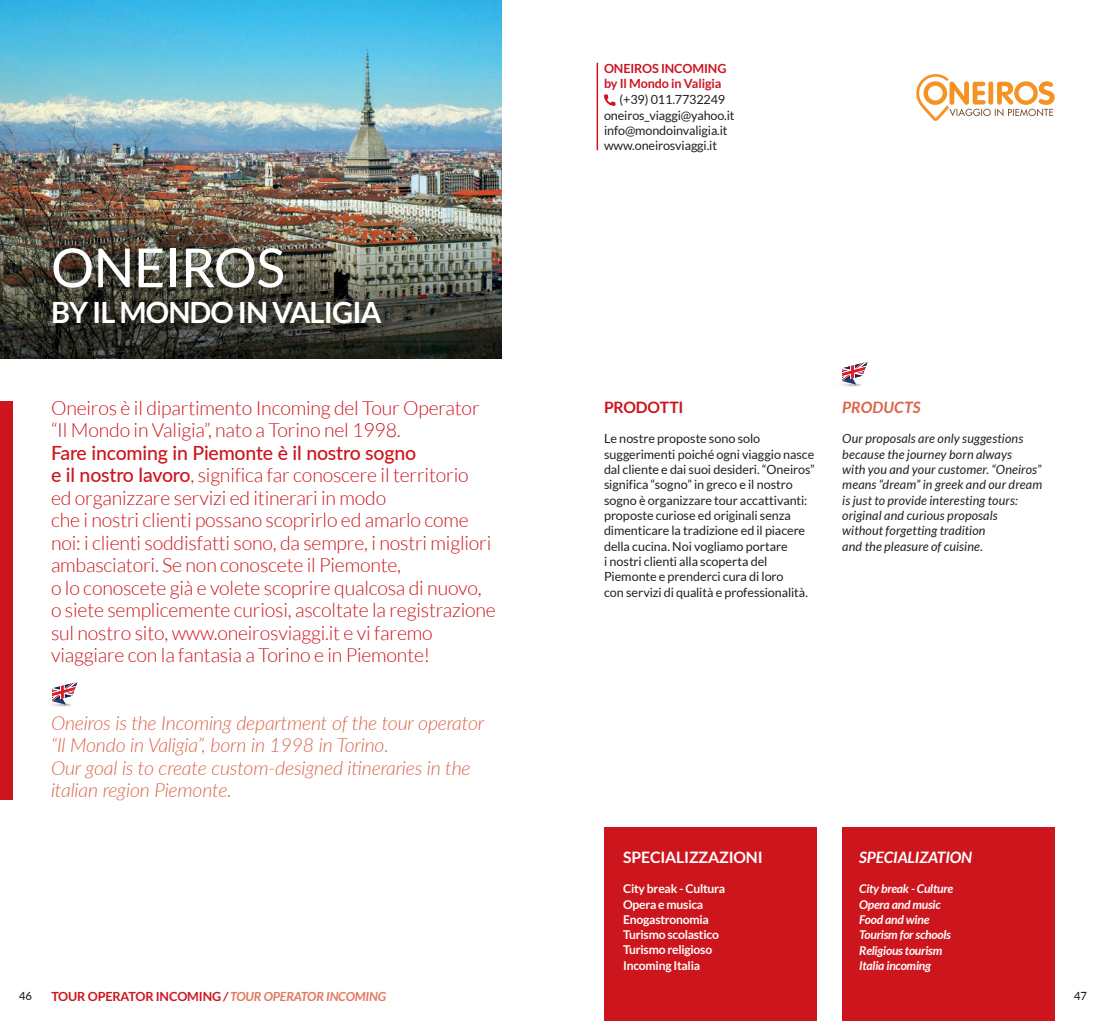
<style>
.page{position:relative;width:1106px;height:1021px;background:#fff}
.page>*{position:absolute;margin:0;border:0;box-sizing:border-box;transform-origin:0 0}
.t1{font:54px "Lato";letter-spacing:-.01em;color:#fff}
.t2{font:700 29.25px "Lato";letter-spacing:-.03em;color:#fff}
.t3{font:300 19.5px/22.5px "Lato";letter-spacing:-.01em;color:#cd151d}
.t4{font:italic 300 19.5px/22.5px "Lato";letter-spacing:-.01em;color:#db6448}
.t5{font:700 15.75px "Lato";letter-spacing:-.01em;color:#fff}
.t6{font:italic 700 15.75px "Lato";letter-spacing:-.01em;color:#fff}
.t7{font:700 15.75px "Lato";letter-spacing:-.02em;color:#cd151d}
.t8{font:italic 700 15.75px "Lato";letter-spacing:.01em;color:#db6448}
.t9{font:12.6px/15.3px "Lato";letter-spacing:-.01em;color:#231f20}
.t10{font:italic 12.6px/15.3px "Lato";letter-spacing:.01em;color:#231f20}
.t11{font:700 12.6px/15.3px "Lato";letter-spacing:-.01em;color:#cd151d}
.t12{font:700 12.15px/15.3px "Lato";letter-spacing:-.02em;color:#fff}
.t13{font:italic 700 12.15px/15.3px "Lato";letter-spacing:-.02em;color:#fff}
.t14{font:500 11.25px "Lato";color:#231f20}
.s1{font-weight:500}
.s2{font-style:italic}
.s3{font-style:italic;color:#e0795d}
</style>
<div class="page">
<div style="left:0;top:401px;width:13px;height:398px;background:#cd151d"></div>
<img style="left:0;top:0;width:502px;height:89px">
<img style="left:0;top:89px;width:502px;height:269px">
<svg style="left:604px;top:94px;width:11px;height:12px"></svg>
<hr style="left:596px;top:63px;width:2px;height:87px;background:#cd151d">
<div style="left:604px;top:827px;width:212px;height:193px;background:#cd151d"></div>
<div style="left:842px;top:827px;width:212px;height:193px;background:#cd151d"></div>
<img style="left:52px;top:704px;width:19px;height:3px">
<svg style="left:52px;top:682px;width:25px;height:22px"></svg>
<svg style="left:916px;top:74px;width:138px;height:47px"></svg>
<img style="left:842px;top:384px;width:19px;height:3px">
<svg style="left:842px;top:362px;width:25px;height:22px"></svg>
<h1 class="t1" style="left:51px;top:238px;width:235px">ONEIROS</h1>
<h2 class="t2" style="left:51px;top:295px;width:332px">BY IL MONDO IN VALIGIA</h2>
<p class="t3" style="left:51px;top:396px;width:430px">Oneiros è il dipartimento Incoming del Tour Operator “Il Mondo in Valigia”, nato a Torino nel 1998.</p>
<p class="t3" style="left:51px;top:441px;width:446px"><span class="s1">Fare incoming in Piemonte è il nostro sogno<br>e il nostro lavoro</span>, significa far conoscere il territorio<br>ed organizzare servizi ed itinerari in modo<br>che i nostri clienti possano scoprirlo ed amarlo come noi: i clienti soddisfatti sono, da sempre, i nostri migliori ambasciatori. Se non conoscete il Piemonte,<br>o lo conoscete già e volete scoprire qualcosa di nuovo, o siete semplicemente curiosi, ascoltate la registrazione sul nostro sito, www.oneirosviaggi.it e vi faremo viaggiare con la fantasia a Torino e in Piemonte!</p>
<p class="t4" style="left:51px;top:710px;width:435px">Oneiros is the Incoming department of the tour operator “Il Mondo in Valigia”, born in 1998 in Torino.<br>Our goal is to create custom-designed itineraries in the italian region Piemonte.</p>
<p class="t11" style="left:604px;top:60px;width:124px">ONEIROS INCOMING by Il Mondo in Valigia</p>
<p class="t9" style="left:604px;top:92px;width:132px;text-indent:16px">(+39) 011.7732249 oneiros_viaggi@yahoo.it info@mondoinvaligia.it www.oneirosviaggi.it</p>
<p class="t7" style="left:604px;top:398px;width:81px">PRODOTTI</p>
<p class="t9" style="left:604px;top:431px;width:212px">Le nostre proposte sono solo suggerimenti poiché ogni viaggio nasce dal cliente e dai suoi desideri. “Oneiros” significa “sogno” in greco e il nostro sogno è organizzare tour accattivanti: proposte curiose ed originali senza dimenticare la tradizione ed il piacere della cucina. Noi vogliamo portare<br>i nostri clienti alla scoperta del Piemonte e prenderci cura di loro<br>con servizi di qualità e professionalità.</p>
<p class="t8" style="left:842px;top:398px;width:80px">PRODUCTS</p>
<p class="t10" style="left:842px;top:431px;width:201px">Our proposals are only suggestions because the journey born always<br>with you and your customer. “Oneiros” means “dream” in greek and our dream is just to provide interesting tours: original and curious proposals<br>without forgetting tradition<br>and the pleasure of cuisine.</p>
<p class="t5" style="left:623px;top:847px;width:141px">SPECIALIZZAZIONI</p>
<p class="t12" style="left:623px;top:881px;width:103px">City break - Cultura<br>Opera e musica<br>Enogastronomia<br>Turismo scolastico<br>Turismo religioso<br>Incoming Italia</p>
<p class="t6" style="left:859px;top:848px;width:114px">SPECIALIZATION</p>
<p class="t13" style="left:859px;top:881px;width:95px">City break - Culture<br>Opera and music<br>Food and wine<br>Tourism for schools<br>Religious tourism<br>Italia incoming</p>
<p class="t11" style="left:51px;top:988px;width:336px">TOUR OPERATOR INCOMING <span class="s2">/</span> <span class="s3">TOUR OPERATOR INCOMING</span></p>
<p class="t14" style="left:19px;top:987px;width:14px">46</p>
<p class="t14" style="left:1074px;top:987px;width:14px">47</p>
</div>
